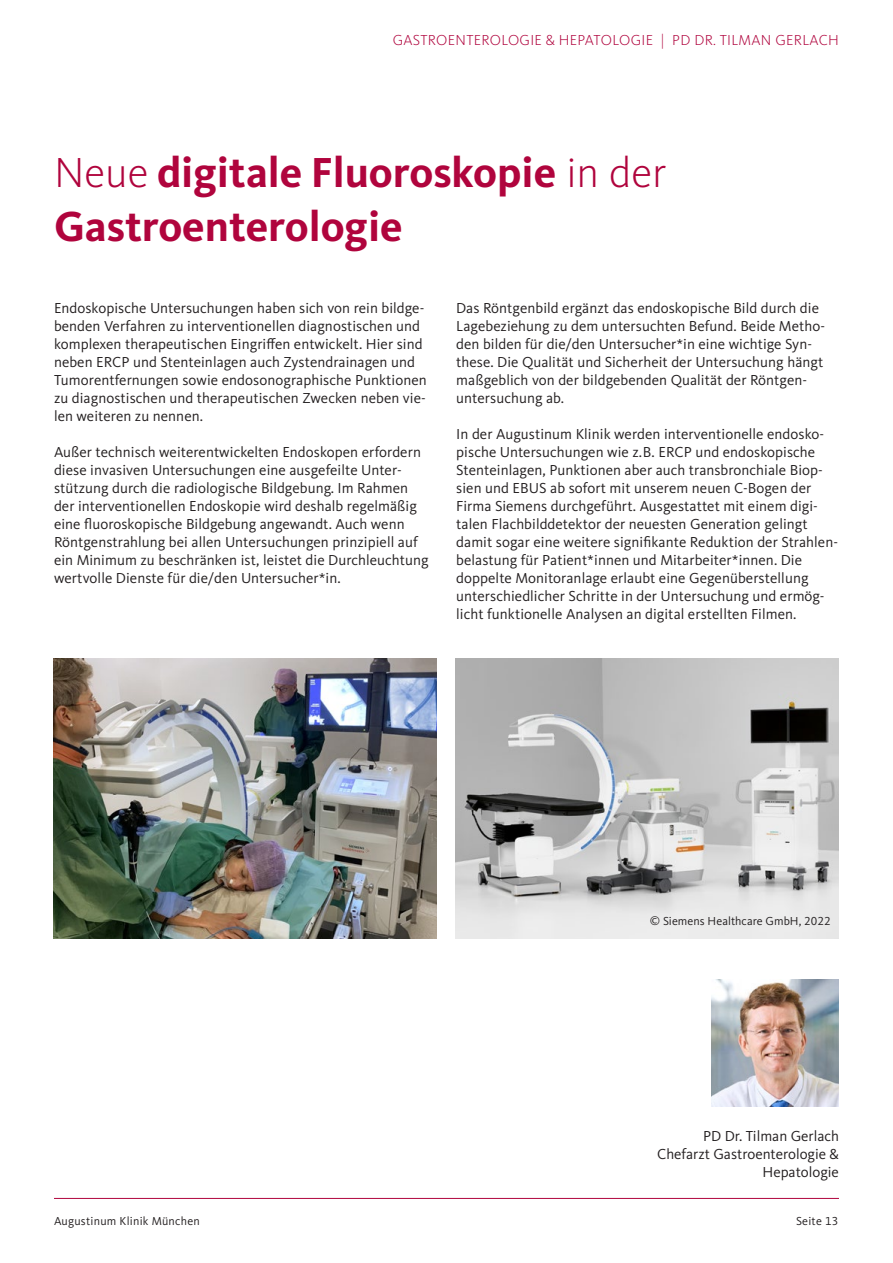
<style>
.page{position:relative;width:893px;height:1263px;background:#fff}
.page>*{position:absolute;margin:0;border:0;box-sizing:border-box;transform-origin:0 0}
.t1{font:700 43.5px/54px "Kievit Pro";color:#b0043d}
.t2{font:15px/18px "Kievit Pro";letter-spacing:.005em;color:#231f20}
.t3{font:300 15px "Kievit Pro";letter-spacing:.02em;color:#b0043d}
.t4{font:12px "Kievit Pro";letter-spacing:.015em;color:#231f20}
.s1{font-weight:300}
</style>
<div class="page">
<hr style="left:54px;top:1198px;width:785px;height:1px;background:#b0043d">
<img style="left:711px;top:979px;width:128px;height:128px">
<img style="left:54px;top:658px;width:383px;height:280px">
<img style="left:456px;top:658px;width:383px;height:280px">
<p class="t3" style="left:393px;top:31px;width:448px">GASTROENTEROLOGIE &amp; HEPATOLOGIE | PD DR. TILMAN GERLACH</p>
<h1 class="t1" style="left:54px;top:145px;width:614px"><span class="s1">Neue</span> digitale Fluoroskopie <span class="s1">in der<br></span>Gastroenterologie</h1>
<p class="t2" style="left:54px;top:298px;width:374px">Endoskopische Untersuchungen haben sich von rein bildge&shy;benden Verfahren zu interventionellen diagnostischen und komplexen therapeutischen Eingriffen entwickelt. Hier sind neben ERCP und Stenteinlagen auch Zystendrainagen und Tumorentfernungen sowie endosonographische Punktionen zu diagnostischen und therapeutischen Zwecken neben vie&shy;len weiteren zu nennen.</p>
<p class="t2" style="left:54px;top:442px;width:376px">Außer technisch weiterentwickelten Endoskopen erfordern diese invasiven Untersuchungen eine ausgefeilte Unter&shy;stützung durch die radiologische Bildgebung. Im Rahmen der interventionellen Endoskopie wird deshalb regelmäßig eine fluoroskopische Bildgebung angewandt. Auch wenn Röntgenstrahlung bei allen Untersuchungen prinzipiell auf ein Minimum zu beschränken ist, leistet die Durchleuchtung wertvolle Dienste für die/den Untersucher*in.</p>
<p class="t2" style="left:456px;top:298px;width:370px">Das Röntgenbild ergänzt das endoskopische Bild durch die Lagebeziehung zu dem untersuchten Befund. Beide Metho&shy;den bilden für die/den Untersucher*in eine wichtige Syn&shy;these. Die Qualität und Sicherheit der Untersuchung hängt maßgeblich von der bildgebenden Qualität der Röntgen&shy;untersuchung ab.</p>
<p class="t2" style="left:456px;top:424px;width:382px">In der Augustinum Klinik werden interventionelle endosko&shy;pische Untersuchungen wie z. B. ERCP und endoskopische Stenteinlagen, Punktionen aber auch transbronchiale Biop&shy;sien und EBUS ab sofort mit unserem neuen C-Bogen der Firma Siemens durchgeführt. Ausgestattet mit einem digi&shy;talen Flachbilddetektor der neuesten Generation gelingt damit sogar eine weitere signifikante Reduktion der Strahlen&shy;belastung für Patient*innen und Mitarbeiter*innen. Die doppelte Monitoranlage erlaubt eine Gegenüberstellung unterschiedlicher Schritte in der Untersuchung und ermög&shy;licht funktionelle Analysen an digital erstellten Filmen.</p>
<p class="t4" style="left:650px;top:913px;width:182px">© Siemens Healthcare GmbH, 2022</p>
<p class="t2" style="left:657px;top:1126px;width:183px;text-align:right">PD Dr. Tilman Gerlach<br>Chefarzt Gastroenterologie &amp;<br>Hepatologie</p>
<p class="t4" style="left:54px;top:1214px;width:147px">Augustinum Klinik München</p>
<p class="t4" style="left:796px;top:1214px;width:44px">Seite 13</p>
</div>
